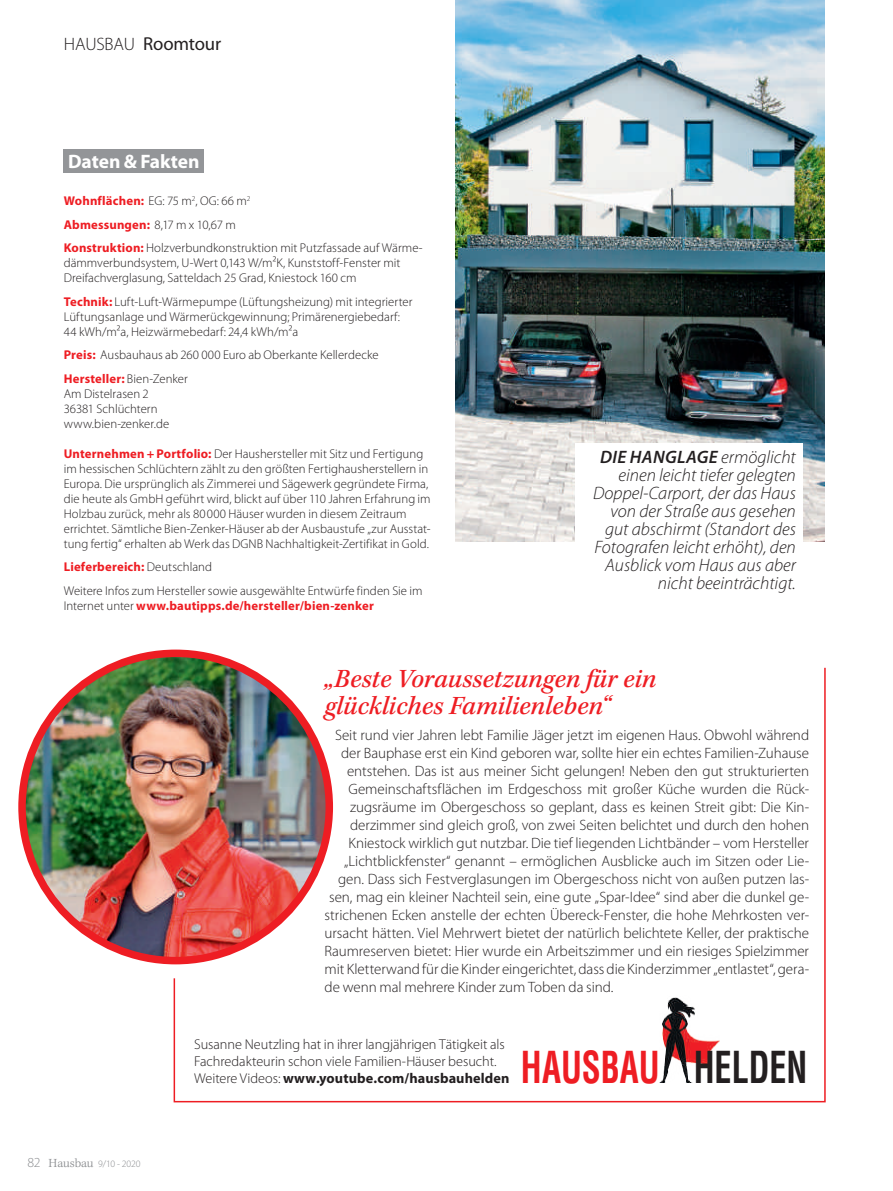
<style>
.page{position:relative;width:893px;height:1191px;background:#fff}
.page>*{position:absolute;margin:0;border:0;box-sizing:border-box;transform-origin:0 0}
.t1{font:700 condensed 42.9px "Helvetica LT Std";color:#ee1d23;scale:.79 1}
.t2{font:italic 500 27px/27px "Kepler Std";color:#ee1d23}
.t3{font:700 19.5px "Myriad Pro";color:#fff}
.t4{font:18.75px "Myriad Pro";letter-spacing:-.005em;color:#231f20}
.t5{font:italic 300 18px/18px "Myriad Pro";color:#231f20;text-align:right}
.t6{font:300 15px "Myriad Pro";letter-spacing:-.005em;color:#231f20}
.t7{font:300 14.25px/17.1px "Myriad Pro";letter-spacing:-.005em;color:#231f20}
.t8{font:300 12.75px/15px "Myriad Pro";color:#231f20}
.t9{font:700 12.75px "Myriad Pro";letter-spacing:.015em;color:#ee1d23}
.t10{font:300 9.75px "Myriad Pro";letter-spacing:-.01em;color:#8a8c8f}
.s1{font-weight:300;font-size:18px}
.s2{font-weight:700;color:#ee1d23}
.s3{font-weight:300;color:#231f20}
.s4{font-weight:600}
.s5{font-size:13.8px}
.s6{font-family:"Kepler Std";font-size:12.75px}
.s7{font-weight:700}
.s8{color:#231f20}
</style>
<div class="page">
<div style="left:64px;top:149px;width:140px;height:23px;background:#939598"></div>
<img style="left:455px;top:0;width:370px;height:542px">
<img style="left:22px;top:653px;width:307px;height:307px;border-radius:154px">
<div style="left:575px;top:443px;width:227px;height:152px;background:#fff"></div>
<svg style="left:173px;top:666px;width:653px;height:437px"></svg>
<h3 class="t4" style="left:64px;top:33px;width:159px"><span class="s1">HAUSBAU</span> Roomtour</h3>
<h3 class="t3" style="left:68px;top:150px;width:133px">Daten &amp; Fakten</h3>
<p class="t8" style="left:64px;top:189px;width:360px;line-height:23.5px"><span class="s2">Wohnflächen:</span> EG: 75 m<sup>2</sup>, OG: 66 m<sup>2<br></sup><span class="s2">Abmessungen:</span> 8,17 m x 10,67 m<br><span class="s2">Konstruktion:</span> Holzverbundkonstruktion mit Putzfassade auf Wärme-</p>
<p class="t8" style="left:64px;top:256px;width:338px">dämmverbundsystem, U-Wert 0,143 W/m²K, Kunststoff-Fenster mit<br>Dreifachverglasung, Satteldach 25 Grad, Kniestock 160 cm</p>
<p class="t8" style="left:64px;top:294px;width:350px"><span class="s2">Technik:</span> Luft-Luft-Wärmepumpe (Lüftungsheizung) mit integrierter<br>Lüftungsanlage und Wärmerückgewinnung; Primärenergiebedarf:<br>44 kWh/m²a, Heizwärmebedarf: 24,4 kWh/m²a</p>
<p class="t8" style="left:64px;top:343px;width:316px;line-height:23.5px"><span class="s2">Preis:</span> Ausbauhaus ab 260 000 Euro ab Oberkante Kellerdecke<br><span class="s2">Hersteller:</span> Bien-Zenker</p>
<p class="t8" style="left:64px;top:386px;width:107px">Am Distelrasen 2<br>36381 Schlüchtern www.bien-zenker.de</p>
<p class="t8" style="left:64px;top:446px;width:368px"><span class="s2">Unternehmen + Portfolio:</span> Der Haushersteller mit Sitz und Fertigung im hessischen Schlüchtern zählt zu den größten Fertighausherstellern in Europa. Die ursprünglich als Zimmerei und Sägewerk gegründete Firma, die heute als GmbH geführt wird, blickt auf über 110 Jahren Erfahrung im Holzbau zurück, mehr als 80000 Häuser wurden in diesem Zeitraum errichtet. Sämtliche Bien-Zenker-Häuser ab der Ausbaustufe „zur Ausstat&shy;tung fertig“ erhalten ab Werk das DGNB Nachhaltigkeit-Zertifikat in Gold.</p>
<p class="t8" style="left:64px;top:555px;width:360px;line-height:23.5px"><span class="s2">Lieferbereich:</span> Deutschland<br>Weitere Infos zum Hersteller sowie ausgewählte Entwürfe finden Sie im</p>
<p class="t9" style="left:64px;top:598px;width:312px"><span class="s3">Internet unter</span> www.bautipps.de/hersteller/bien-zenker</p>
<h3 class="t5" style="left:593px;top:448px;width:204px"><span class="s4">DIE HANGLAGE</span> ermöglicht einen leicht tiefer gelegten<br>Doppel-Carport, der das Haus von der Straße aus gesehen gut abschirmt (Standort des<br>Fotografen leicht erhöht), den<br>Ausblick vom Haus aus aber nicht beeinträchtigt.</h3>
<h2 class="t2" style="left:325px;top:665px;width:333px">„Beste Voraussetzungen für ein glückliches Familienleben“</h2>
<p class="t6" style="left:335px;top:726px;width:476px">Seit rund vier Jahren lebt Familie Jäger jetzt im eigenen Haus. Obwohl während</p>
<p class="t6" style="left:341px;top:744px;width:470px">der Bauphase erst ein Kind geboren war, sollte hier ein echtes Familien-Zuhause</p>
<p class="t6" style="left:347px;top:762px;width:464px">entstehen. Das ist aus meiner Sicht gelungen! Neben den gut strukturierten</p>
<p class="t6" style="left:349px;top:780px;width:462px">Gemeinschaftsflächen im Erdgeschoss mit großer Küche wurden die Rück-</p>
<p class="t6" style="left:350px;top:798px;width:460px">zugsräume im Obergeschoss so geplant, dass es keinen Streit gibt: Die Kin-</p>
<p class="t6" style="left:350px;top:816px;width:460px">derzimmer sind gleich groß, von zwei Seiten belichtet und durch den hohen</p>
<p class="t6" style="left:349px;top:834px;width:462px">Kniestock wirklich gut nutzbar. Die tief liegenden Lichtbänder – vom Hersteller</p>
<p class="t6" style="left:344px;top:852px;width:466px">„Lichtblickfenster“ genannt – ermöglichen Ausblicke auch im Sitzen oder Lie-</p>
<p class="t6" style="left:338px;top:870px;width:472px">gen. Dass sich Festverglasungen im Obergeschoss nicht von außen putzen las-</p>
<p class="t6" style="left:329px;top:888px;width:481px">sen, mag ein kleiner Nachteil sein, eine gute „Spar-Idee“ sind aber die dunkel ge-</p>
<p class="t6" style="left:325px;top:906px;width:486px">strichenen Ecken anstelle der echten Übereck-Fenster, die hohe Mehrkosten ver-</p>
<p class="t6" style="left:325px;top:924px;width:486px">ursacht hätten. Viel Mehrwert bietet der natürlich belichtete Keller, der praktische</p>
<p class="t6" style="left:325px;top:942px;width:486px">Raumreserven bietet: Hier wurde ein Arbeitszimmer und ein riesiges Spielzimmer</p>
<p class="t6" style="left:325px;top:960px;width:486px">mit Kletterwand für die Kinder eingerichtet, dass die Kinderzimmer „entlastet“, gera-</p>
<p class="t6" style="left:325px;top:978px;width:290px">de wenn mal mehrere Kinder zum Toben da sind.</p>
<p class="t10" style="left:27px;top:1158px;width:115px"><span class="s5">82</span> <span class="s6">Hausbau</span> 9/10 - 2020</p>
<p class="t7" style="left:194px;top:1035px;width:317px">Susanne Neutzling hat in ihrer langjährigen Tätigkeit als<br>Fachredakteurin schon viele Familien-Häuser besucht.<br>Weitere Videos: <span class="s7">www.youtube.com/hausbauhelden</span></p>
<h1 class="t1" style="left:521px;top:1040px;width:364px">HAUSBAU <span class="s8">HELDEN</span></h1>
</div>
